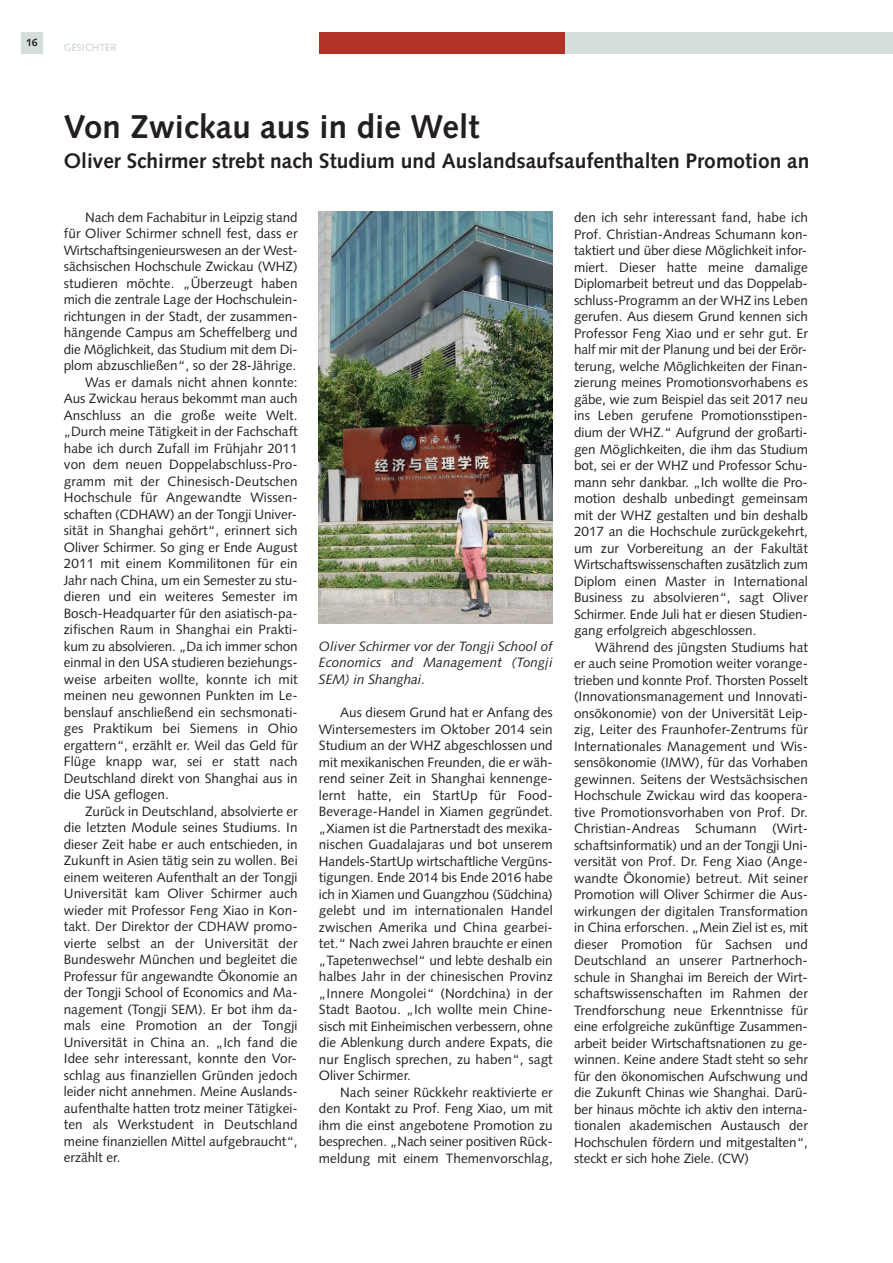
<style>
.page{position:relative;width:893px;height:1263px;background:#fff}
.page>*{position:absolute;margin:0;border:0;box-sizing:border-box;transform-origin:0 0}
.t1{font:700 33px "Syntax";letter-spacing:.005em;color:#231f20}
.t2{font:700 21px "Syntax";color:#231f20}
.t3{font:13.5px/16.5px "Syntax";color:#231f20;text-align:justify}
.t4{font:italic 13.5px/16.5px "Syntax";letter-spacing:.01em;color:#231f20;text-align:justify}
.t5{font:700 10.5px "Syntax";color:#d6ded9}
.t6{font:700 10.5px "Syntax";color:#231f20}
</style>
<div class="page">
<div style="left:21px;top:32px;width:22px;height:22px;background:#d6ded9"></div>
<div style="left:546px;top:33px;width:347px;height:21px;background:#d6ded9"></div>
<div style="left:319px;top:33px;width:245px;height:21px;background:#b23326"></div>
<img style="left:319px;top:211px;width:234px;height:413px">
<p class="t6" style="left:26px;top:38px;width:13px">16</p>
<p class="t5" style="left:64px;top:43px;width:55px">GESICHTER</p>
<h1 class="t1" style="left:64px;top:113px;width:417px">Von Zwickau aus in die Welt</h1>
<h2 class="t2" style="left:64px;top:152px;width:747px">Oliver Schirmer strebt nach Studium und Auslandsaufsaufenthalten Promotion an</h2>
<p class="t3" style="left:85px;top:210px;width:214px">Nach dem Fachabitur in Leipzig stand</p>
<p class="t3" style="left:64px;top:227px;width:235px">für Oliver Schirmer schnell fest, dass er</p>
<p class="t3" style="left:64px;top:243px;width:235px">Wirtschaftsingenieurswesen an der West-</p>
<p class="t3" style="left:64px;top:260px;width:235px">sächsischen Hochschule Zwickau (WHZ)</p>
<p class="t3" style="left:64px;top:276px;width:235px">studieren möchte. „Überzeugt haben</p>
<p class="t3" style="left:64px;top:293px;width:235px">mich die zentrale Lage der Hochschulein-</p>
<p class="t3" style="left:64px;top:309px;width:235px">richtungen in der Stadt, der zusammen-</p>
<p class="t3" style="left:64px;top:326px;width:235px">hängende Campus am Scheffelberg und</p>
<p class="t3" style="left:64px;top:342px;width:235px">die Möglichkeit, das Studium mit dem Di-</p>
<p class="t3" style="left:64px;top:359px;width:234px">plom abzuschließen“, so der 28-Jährige.</p>
<p class="t3" style="left:85px;top:375px;width:214px">Was er damals nicht ahnen konnte:</p>
<p class="t3" style="left:64px;top:392px;width:235px">Aus Zwickau heraus bekommt man auch</p>
<p class="t3" style="left:64px;top:408px;width:235px">Anschluss an die große weite Welt.</p>
<p class="t3" style="left:64px;top:425px;width:235px">„Durch meine Tätigkeit in der Fachschaft</p>
<p class="t3" style="left:64px;top:441px;width:235px">habe ich durch Zufall im Frühjahr 2011</p>
<p class="t3" style="left:64px;top:458px;width:235px">von dem neuen Doppelabschluss-Pro-</p>
<p class="t3" style="left:64px;top:474px;width:235px">gramm mit der Chinesisch-Deutschen</p>
<p class="t3" style="left:64px;top:491px;width:235px">Hochschule für Angewandte Wissen-</p>
<p class="t3" style="left:64px;top:507px;width:235px">schaften (CDHAW) an der Tongji Univer-</p>
<p class="t3" style="left:64px;top:524px;width:235px">sität in Shanghai gehört“, erinnert sich</p>
<p class="t3" style="left:64px;top:540px;width:235px">Oliver Schirmer. So ging er Ende August</p>
<p class="t3" style="left:64px;top:557px;width:235px">2011 mit einem Kommilitonen für ein</p>
<p class="t3" style="left:64px;top:573px;width:235px">Jahr nach China, um ein Semester zu stu-</p>
<p class="t3" style="left:64px;top:590px;width:235px">dieren und ein weiteres Semester im</p>
<p class="t3" style="left:64px;top:606px;width:235px">Bosch-Headquarter für den asiatisch-pa-</p>
<p class="t3" style="left:64px;top:623px;width:235px">zifischen Raum in Shanghai ein Prakti-</p>
<p class="t3" style="left:64px;top:639px;width:235px">kum zu absolvieren. „Da ich immer schon</p>
<p class="t3" style="left:64px;top:656px;width:235px">einmal in den USA studieren beziehungs-</p>
<p class="t3" style="left:64px;top:672px;width:235px">weise arbeiten wollte, konnte ich mit</p>
<p class="t3" style="left:64px;top:689px;width:235px">meinen neu gewonnen Punkten im Le-</p>
<p class="t3" style="left:64px;top:705px;width:235px">benslauf anschließend ein sechsmonati-</p>
<p class="t3" style="left:64px;top:722px;width:235px">ges Praktikum bei Siemens in Ohio</p>
<p class="t3" style="left:64px;top:738px;width:235px">ergattern“, erzählt er. Weil das Geld für</p>
<p class="t3" style="left:64px;top:755px;width:235px">Flüge knapp war, sei er statt nach</p>
<p class="t3" style="left:64px;top:771px;width:235px">Deutschland direkt von Shanghai aus in</p>
<p class="t3" style="left:64px;top:788px;width:107px">die USA geflogen.</p>
<p class="t3" style="left:85px;top:804px;width:214px">Zurück in Deutschland, absolvierte er</p>
<p class="t3" style="left:64px;top:821px;width:235px">die letzten Module seines Studiums. In</p>
<p class="t3" style="left:64px;top:837px;width:235px">dieser Zeit habe er auch entschieden, in</p>
<p class="t3" style="left:64px;top:854px;width:235px">Zukunft in Asien tätig sein zu wollen. Bei</p>
<p class="t3" style="left:64px;top:870px;width:235px">einem weiteren Aufenthalt an der Tongji</p>
<p class="t3" style="left:64px;top:887px;width:235px">Universität kam Oliver Schirmer auch</p>
<p class="t3" style="left:64px;top:903px;width:235px">wieder mit Professor Feng Xiao in Kon-</p>
<p class="t3" style="left:64px;top:920px;width:235px">takt. Der Direktor der CDHAW promo-</p>
<p class="t3" style="left:64px;top:936px;width:235px">vierte selbst an der Universität der</p>
<p class="t3" style="left:64px;top:953px;width:235px">Bundeswehr München und begleitet die</p>
<p class="t3" style="left:64px;top:969px;width:235px">Professur für angewandte Ökonomie an</p>
<p class="t3" style="left:64px;top:986px;width:235px">der Tongji School of Economics and Ma-</p>
<p class="t3" style="left:64px;top:1002px;width:235px">nagement (Tongji SEM). Er bot ihm da-</p>
<p class="t3" style="left:64px;top:1019px;width:235px">mals eine Promotion an der Tongji</p>
<p class="t3" style="left:64px;top:1035px;width:235px">Universität in China an. „Ich fand die</p>
<p class="t3" style="left:64px;top:1052px;width:235px">Idee sehr interessant, konnte den Vor-</p>
<p class="t3" style="left:64px;top:1068px;width:235px">schlag aus finanziellen Gründen jedoch</p>
<p class="t3" style="left:64px;top:1085px;width:235px">leider nicht annehmen. Meine Auslands-</p>
<p class="t3" style="left:64px;top:1101px;width:235px">aufenthalte hatten trotz meiner Tätigkei-</p>
<p class="t3" style="left:64px;top:1118px;width:235px">ten als Werkstudent in Deutschland</p>
<p class="t3" style="left:64px;top:1134px;width:235px">meine finanziellen Mittel aufgebraucht“,</p>
<p class="t3" style="left:64px;top:1151px;width:58px">erzählt er.</p>
<p class="t4" style="left:319px;top:639px;width:235px">Oliver Schirmer vor der Tongji School of Economics and Management (Tongji SEM) in Shanghai.</p>
<p class="t3" style="left:319px;top:705px;width:235px;text-indent:21px">Aus diesem Grund hat er Anfang des Wintersemesters im Oktober 2014 sein Studium an der WHZ abgeschlossen und mit mexikanischen Freunden, die er wäh&shy;rend seiner Zeit in Shanghai kennenge&shy;lernt hatte, ein StartUp für Food-Beverage-Handel in Xiamen gegründet. „Xiamen ist die Partnerstadt des mexika&shy;nischen Guadalajaras und bot unserem Handels-StartUp wirtschaftliche Vergüns&shy;tigungen. Ende 2014 bis Ende 2016 habe ich in Xiamen und Guangzhou (Südchina) gelebt und im internationalen Handel zwischen Amerika und China gearbei&shy;tet.“ Nach zwei Jahren brauchte er einen „Tapetenwechsel“ und lebte deshalb ein halbes Jahr in der chinesischen Provinz „Innere Mongolei“ (Nordchina) in der Stadt Baotou. „Ich wollte mein Chine&shy;sisch mit Einheimischen verbessern, ohne die Ablenkung durch andere Expats, die nur Englisch sprechen, zu haben“, sagt Oliver Schirmer.</p>
<p class="t3" style="left:319px;top:1085px;width:235px;text-indent:21px">Nach seiner Rückkehr reaktivierte er den Kontakt zu Prof. Feng Xiao, um mit ihm die einst angebotene Promotion zu besprechen. „Nach seiner positiven Rück&shy;meldung mit einem Themenvorschlag,</p>
<p class="t3" style="left:574px;top:211px;width:235px">den ich sehr interessant fand, habe ich Prof. Christian-Andreas Schumann kon&shy;taktiert und über diese Möglichkeit infor&shy;miert. Dieser hatte meine damalige Diplomarbeit betreut und das Doppelab&shy;schluss-Programm an der WHZ ins Leben gerufen. Aus diesem Grund kennen sich Professor Feng Xiao und er sehr gut. Er half mir mit der Planung und bei der Erör&shy;terung, welche Möglichkeiten der Finan&shy;zierung meines Promotionsvorhabens es gäbe, wie zum Beispiel das seit 2017 neu ins Leben gerufene Promotionsstipen&shy;dium der WHZ.“ Aufgrund der großarti&shy;gen Möglichkeiten, die ihm das Studium bot, sei er der WHZ und Professor Schu&shy;mann sehr dankbar. „Ich wollte die Pro&shy;motion deshalb unbedingt gemeinsam mit der WHZ gestalten und bin deshalb 2017 an die Hochschule zurückgekehrt, um zur Vorbereitung an der Fakultät Wirtschaftswissenschaften zusätzlich zum Diplom einen Master in International Business zu absolvieren“, sagt Oliver Schirmer. Ende Juli hat er diesen Studien&shy;gang erfolgreich abgeschlossen.</p>
<p class="t3" style="left:574px;top:640px;width:235px;text-indent:21px">Während des jüngsten Studiums hat er auch seine Promotion weiter vorange&shy;trieben und konnte Prof. Thorsten Posselt (Innovationsmanagement und Innovati&shy;onsökonomie) von der Universität Leip&shy;zig, Leiter des Fraunhofer-Zentrums für Internationales Management und Wis&shy;sensökonomie (IMW), für das Vorhaben gewinnen. Seitens der Westsächsischen Hochschule Zwickau wird das koopera&shy;tive Promotionsvorhaben von Prof. Dr.<br>Christian-Andreas Schumann (Wirt&shy;schaftsinformatik) und an der Tongji Uni&shy;versität von Prof. Dr. Feng Xiao (Ange&shy;wandte Ökonomie) betreut. Mit seiner Promotion will Oliver Schirmer die Aus&shy;wirkungen der digitalen Transformation in China erforschen. „Mein Ziel ist es, mit dieser Promotion für Sachsen und Deutschland an unserer Partnerhoch&shy;schule in Shanghai im Bereich der Wirt&shy;schaftswissenschaften im Rahmen der Trendforschung neue Erkenntnisse für eine erfolgreiche zukünftige Zusammen&shy;arbeit beider Wirtschaftsnationen zu ge&shy;winnen. Keine andere Stadt steht so sehr für den ökonomischen Aufschwung und die Zukunft Chinas wie Shanghai. Darü&shy;ber hinaus möchte ich aktiv den interna&shy;tionalen akademischen Austausch der Hochschulen fördern und mitgestalten“, steckt er sich hohe Ziele. (CW)</p>
</div>
